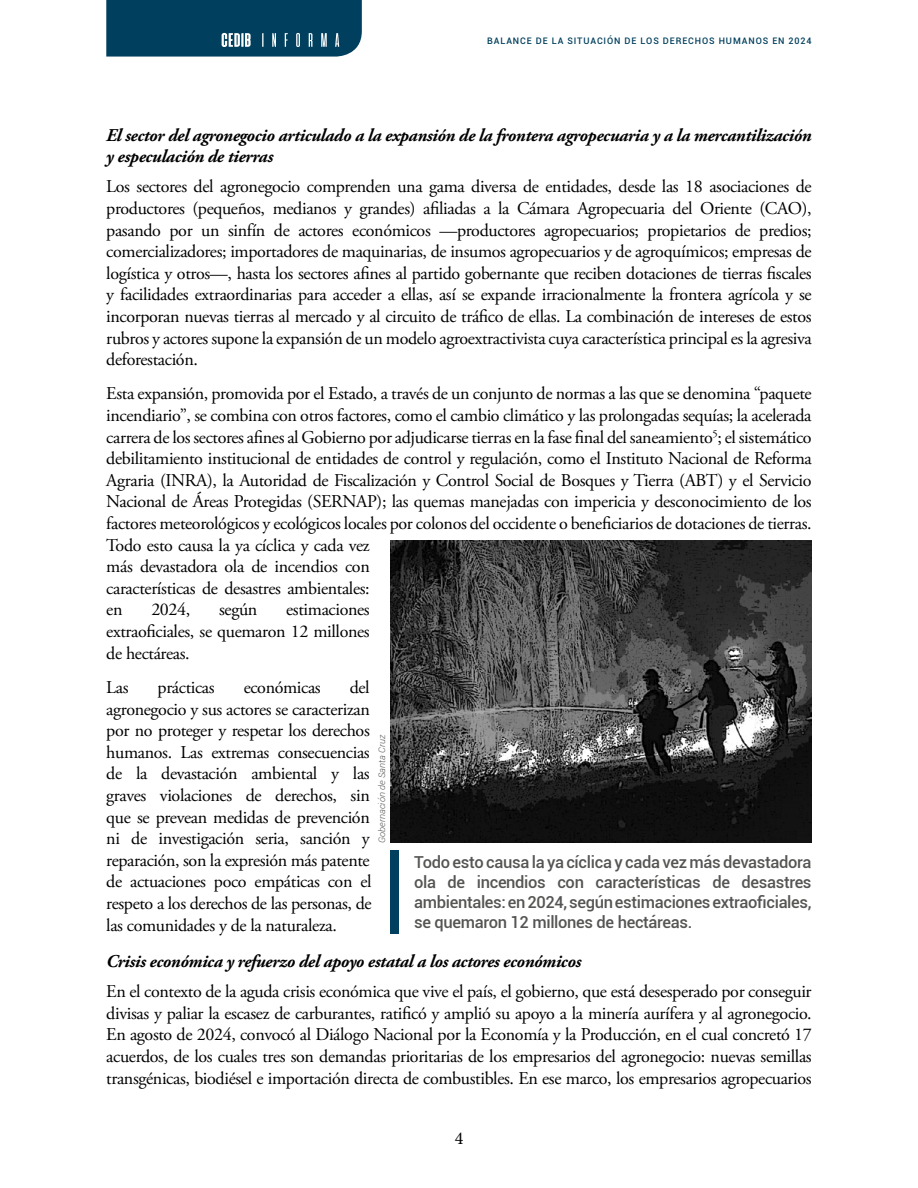
<style>
.page{position:relative;width:918px;height:1188px;background:#fff}
.page>*{position:absolute;margin:0;border:0;box-sizing:border-box;transform-origin:0 0}
.t1{font:18px/21.6px "Adobe Garamond Pro";letter-spacing:-.02em;color:#000;text-align:justify}
.t2{font:italic 700 18px/21.6px "Adobe Garamond Pro";letter-spacing:-.02em;color:#000}
.t3{font:18px "Minion Pro";color:#000}
.t4{font:500 16.5px/19.8px "Roboto";letter-spacing:-.02em;color:#555554;text-align:justify}
.t5{font:500 9px "Roboto";letter-spacing:.1em;color:#003f5d}
.t6{font:italic 300 9px "Roboto";color:#555554}
</style>
<div class="page">
<svg style="left:106px;top:0;width:256px;height:57px;background:#0d4965"></svg>
<img style="left:391px;top:540px;width:421px;height:303px">
<div style="left:391px;top:850px;width:8px;height:83px;background:#003f5d"></div>
<p class="t5" style="left:487px;top:35px;width:326px">BALANCE DE LA SITUACIÓN DE LOS DERECHOS HUMANOS EN 2024</p>
<p class="t2" style="left:106px;top:124px;width:707px">El sector del agronegocio articulado a la expansión de la frontera agropecuaria y a la mercantilización y especulación de tierras</p>
<p class="t1" style="left:106px;top:176px;width:707px">Los sectores del agronegocio comprenden una gama diversa de entidades, desde las 18 asociaciones de productores (pequeños, medianos y grandes) afiliadas a la Cámara Agropecuaria del Oriente (CAO), pasando por un sinfín de actores económicos —productores agropecuarios; propietarios de predios; comercializadores; importadores de maquinarias, de insumos agropecuarios y de agroquímicos; empresas de logística y otros—, hasta los sectores afines al partido gobernante que reciben dotaciones de tierras fiscales y facilidades extraordinarias para acceder a ellas, así se expande irracionalmente la frontera agrícola y se incorporan nuevas tierras al mercado y al circuito de tráfico de ellas. La combinación de intereses de estos rubros y actores supone la expansión de un modelo agroextractivista cuya característica principal es la agresiva deforestación.</p>
<p class="t1" style="left:106px;top:384px;width:707px;text-align:left">Esta expansión, promovida por el Estado, a través de un conjunto de normas a las que se denomina “paquete incendiario”, se combina con otros factores, como el cambio climático y las prolongadas sequías; la acelerada carrera de los sectores afines al Gobierno por adjudicarse tierras en la fase final del saneamiento<sup>5</sup>; el sistemático debilitamiento institucional de entidades de control y regulación, como el Instituto Nacional de Reforma Agraria (INRA), la Autoridad de Fiscalización y Control Social de Bosques y Tierra (ABT) y el Servicio Nacional de Áreas Protegidas (SERNAP); las quemas manejadas con impericia y desconocimiento de los factores meteorológicos y ecológicos locales por colonos del occidente o beneficiarios de dotaciones de tierras.<br>Todo esto causa la ya cíclica y cada vez<br>más devastadora ola de incendios con<br>características de desastres ambientales:<br>en</p>
<p class="t1" style="left:151px;top:600px;width:41px">2024,</p>
<p class="t1" style="left:219px;top:600px;width:40px">según</p>
<p class="t1" style="left:106px;top:600px;width:265px;text-indent:180px">estimaciones extraoficiales, se quemaron 12 millones de hectáreas.</p>
<p class="t1" style="left:106px;top:677px;width:24px">Las</p>
<p class="t1" style="left:158px;top:677px;width:59px">prácticas</p>
<p class="t1" style="left:244px;top:677px;width:79px">económicas</p>
<p class="t1" style="left:106px;top:677px;width:267px;text-indent:243px">del agronegocio y sus actores se caracterizan por no proteger y respetar los derechos humanos. Las extremas consecuencias de la devastación ambiental y las graves violaciones de derechos, sin que se prevean medidas de prevención ni de investigación seria, sanción y reparación, son la expresión más patente de actuaciones poco empáticas con el respeto a los derechos de las personas, de las comunidades y de la naturaleza.</p>
<p class="t2" style="left:106px;top:951px;width:477px">Crisis económica y refuerzo del apoyo estatal a los actores económicos</p>
<p class="t1" style="left:106px;top:981px;width:707px">En el contexto de la aguda crisis económica que vive el país, el gobierno, que está desesperado por conseguir divisas y paliar la escasez de carburantes, ratificó y amplió su apoyo a la minería aurífera y al agronegocio.<br>En agosto de 2024, convocó al Diálogo Nacional por la Economía y la Producción, en el cual concretó 17 acuerdos, de los cuales tres son demandas prioritarias de los empresarios del agronegocio: nuevas semillas transgénicas, biodiésel e importación directa de combustibles. En ese marco, los empresarios agropecuarios</p>
<p class="t6" style="left:376px;top:843px;width:109px;rotate:-90deg">Gobernación de Santa Cruz</p>
<p class="t4" style="left:414px;top:852px;width:399px">Todo esto causa la ya cíclica y cada vez más devastadora ola de incendios con características de desastres ambientales: en 2024, según estimaciones extraoficiales, se quemaron 12 millones de hectáreas.</p>
<p class="t3" style="left:455px;top:1126px;width:10px">4</p>
</div>
